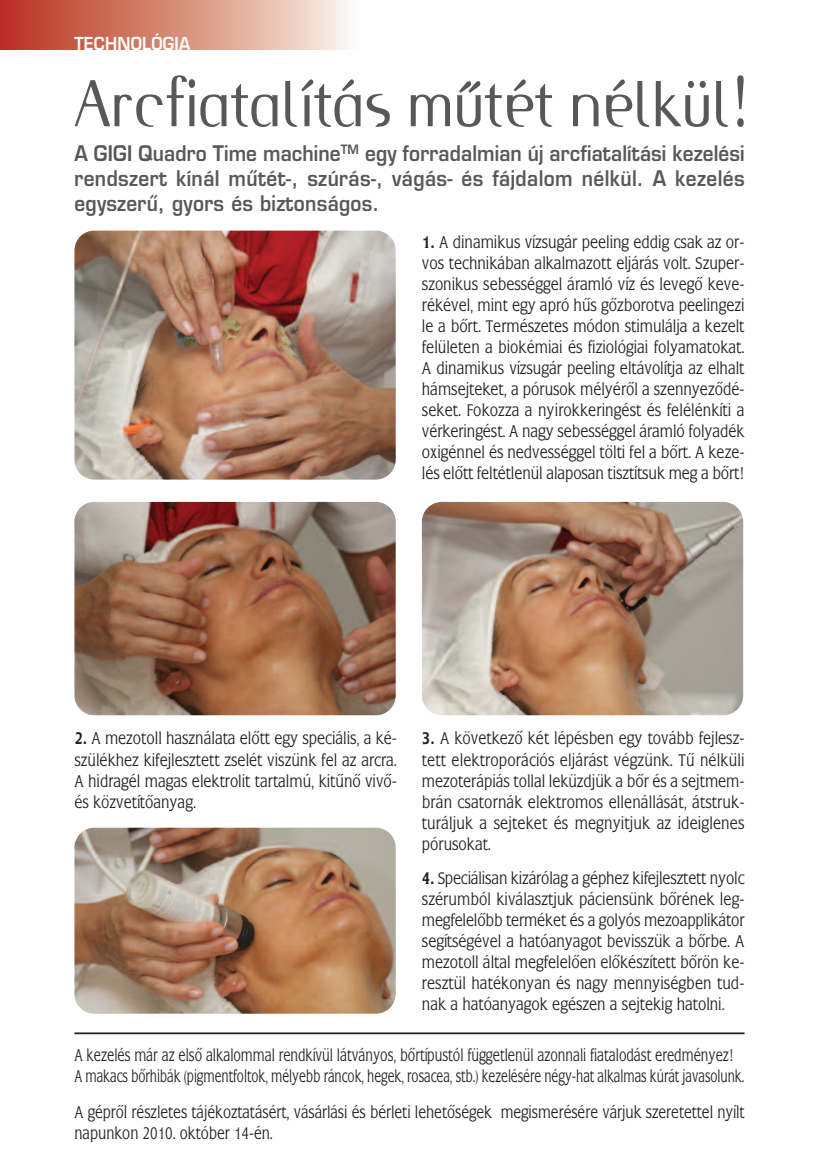
<style>
.page{position:relative;width:819px;height:1171px;background:#fff}
.page>*{position:absolute;margin:0;border:0;box-sizing:border-box;transform-origin:0 0}
.t1{font:68.25px "Censor Sans";letter-spacing:-.005em;color:#57585a;scale:.87 1}
.t2{font:21px/25.2px "H Eurostyle Demi";letter-spacing:.015em;color:#57585a;text-align:justify;scale:.9 1}
.t3{font:17.5px/21px "Flange Light Hun";color:#231f20;text-align:justify;scale:.88 1}
.t4{font:17.5px/21px "Flange Light Hun";color:#231f20;scale:.79 1}
.t5{font:17.5px/21px "Flange Light Hun";color:#231f20;scale:.85 1}
.t6{font:17.5px "H Eurostyle Demi";letter-spacing:.015em;color:#fff;scale:.9 1}
.s1{font-family:"Flange Regular Hun"}
</style>
<div class="page">
<img style="left:0;top:0;width:348px;height:50px">
<img style="left:74px;top:231px;width:322px;height:248px;border-radius:20px">
<img style="left:74px;top:502px;width:322px;height:213px;border-radius:20px">
<img style="left:422px;top:502px;width:321px;height:213px;border-radius:20px">
<img style="left:74px;top:828px;width:322px;height:185px;border-radius:20px">
<hr style="left:74px;top:1032px;width:670px;height:2px;background:#231f20">
<p class="t6" style="left:74px;top:33px;width:130px">TECHNOLÓGIA</p>
<h1 class="t1" style="left:74px;top:63px;width:778px">Arcfiatalítás mûtét nélkül!</h1>
<p class="t2" style="left:74px;top:141px;width:746px">A GIGI Quadro Time machine<sup>TM</sup> egy forradalmian új arcfiatalítási kezelési rendszert kínál mûtét-, szúrás-, vágás- és fájdalom nélkül. A kezelés egyszerû, gyors és biztonságos.</p>
<p class="t3" style="left:422px;top:231px;width:368px"><span class="s1">1.</span> A dinamikus vízsugár peeling eddig csak az or&shy;vos technikában alkalmazott eljárás volt. Szuper&shy;szonikus sebességgel áramló víz és levegô keve&shy;rékével, mint egy apró hûs gôzborotva peelingezi le a bôrt. Természetes módon stimulálja a kezelt felületen a biokémiai és fiziológiai folyamatokat.<br>A dinamikus vízsugár peeling eltávolítja az elhalt hámsejteket, a pórusok mélyérôl a szennyezôdé&shy;seket. Fokozza a nyirokkeringést és felélénkíti a vérkeringést. A nagy sebességgel áramló folyadék oxigénnel és nedvességgel tölti fel a bôrt. A keze&shy;lés elôtt feltétlenül alaposan tisztítsuk meg a bôrt!</p>
<p class="t3" style="left:74px;top:728px;width:368px"><span class="s1">2.</span> A mezotoll használata elôtt egy speciális, a ké&shy;szülékhez kifejlesztett zselét viszünk fel az arcra.<br>A hidragél magas elektrolit tartalmú, kitûnô vivô&shy;és közvetítôanyag.</p>
<p class="t3" style="left:422px;top:728px;width:368px"><span class="s1">3.</span> A következô két lépésben egy tovább fejlesz&shy;tett elektroporációs eljárást végzünk. Tû nélküli mezoterápiás tollal leküzdjük a bôr és a sejtmem&shy;brán csatornák elektromos ellenállását, átstruk&shy;turáljuk a sejteket és megnyitjuk az ideiglenes pórusokat.</p>
<p class="t3" style="left:422px;top:867px;width:368px"><span class="s1">4.</span> Speciálisan kizárólag a géphez kifejlesztett nyolc szérumból kiválasztjuk páciensünk bôrének leg&shy;megfelelôbb terméket és a golyós mezoapplikátor segítségével a hatóanyagot bevisszük a bôrbe. A mezotoll által megfelelôen elôkészített bôrön ke&shy;resztül hatékonyan és nagy mennyiségben tud&shy;nak a hatóanyagok egészen a sejtekig hatolni.</p>
<p class="t4" style="left:74px;top:1044px;width:849px">A kezelés már az elsô alkalommal rendkívül látványos, bôrtípustól függetlenül azonnali fiatalodást eredményez!<br>A makacs bôrhibák (pigmentfoltok, mélyebb ráncok, hegek, rosacea, stb.) kezelésére négy-hat alkalmas kúrát javasolunk.</p>
<p class="t5" style="left:74px;top:1102px;width:789px">A géprôl részletes tájékoztatásért, vásárlási és bérleti lehetôségek megismerésére várjuk szeretettel nyílt napunkon 2010. október 14-én.</p>
</div>
